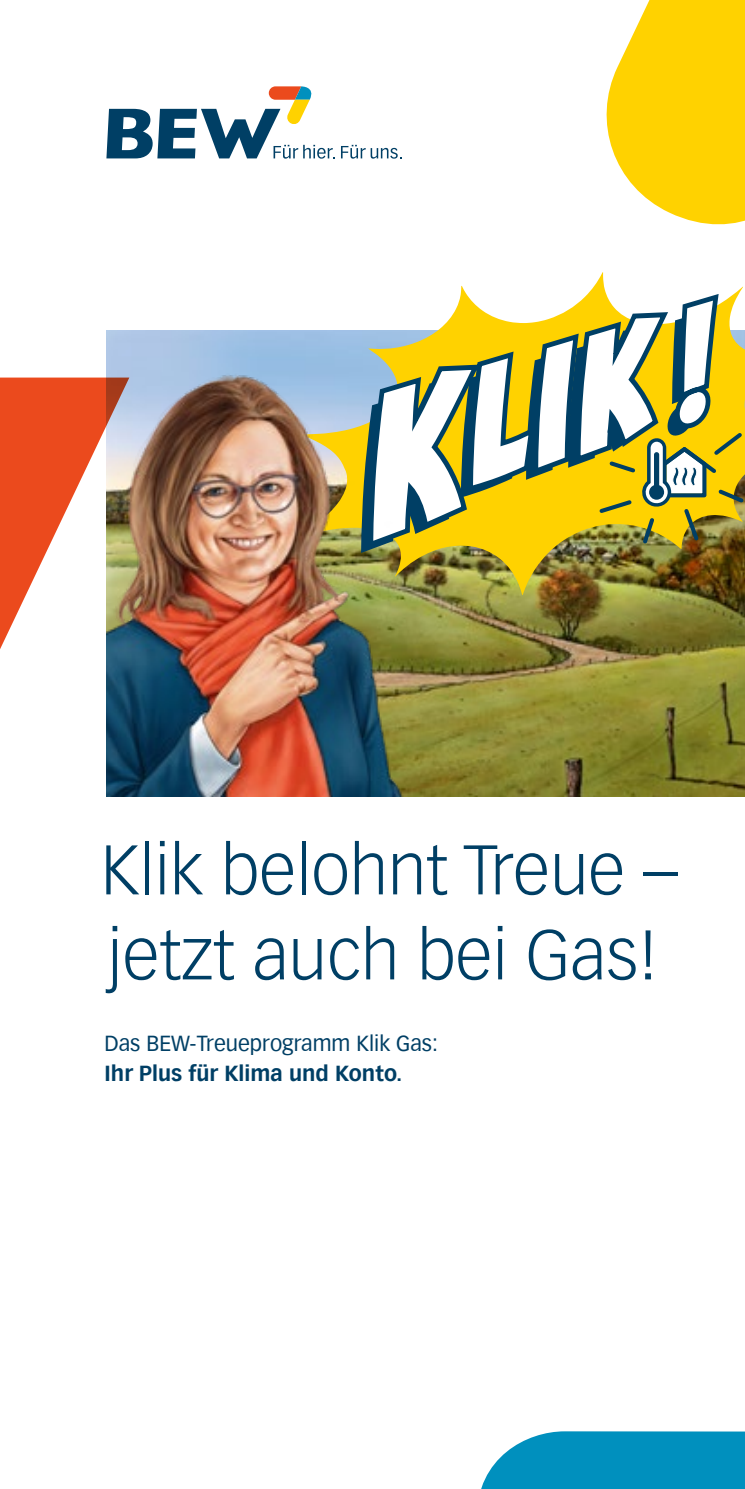
<style>
.page{position:relative;width:745px;height:1489px;background:#fff}
.page>*{position:absolute;margin:0;border:0;box-sizing:border-box;transform-origin:0 0}
.t1{font:300 68.75px/85px "Vectora Com";color:#003f65}
.t2{font:21.25px "Vectora Com";color:#003f65}
.t3{font:700 21.25px "Vectora Com";color:#003f65}
</style>
<div class="page">
<svg style="left:481px;top:1431px;width:263px;height:57px"></svg>
<img style="left:106px;top:331px;width:638px;height:465px">
<img style="left:267px;top:283px;width:329px;height:333px">
<svg style="left:336px;top:285px;width:260px;height:266px"></svg>
<img style="left:106px;top:363px;width:314px;height:433px">
<img style="left:596px;top:272px;width:149px;height:517px">
<svg style="left:606px;top:0;width:138px;height:224px"></svg>
<svg style="left:106px;top:86px;width:229px;height:73px"></svg>
<svg style="left:341px;top:145px;width:60px;height:14px"></svg>
<svg style="left:0;top:377px;width:129px;height:350px"></svg>
<p class="t1" style="left:101px;top:827px;width:577px">Klik belohnt Treue – jetzt auch bei Gas!</p>
<p class="t2" style="left:105px;top:1030px;width:335px">Das BEW-Treueprogramm Klik Gas:</p>
<p class="t3" style="left:105px;top:1059px;width:299px">Ihr Plus für Klima und Konto.</p>
</div>
